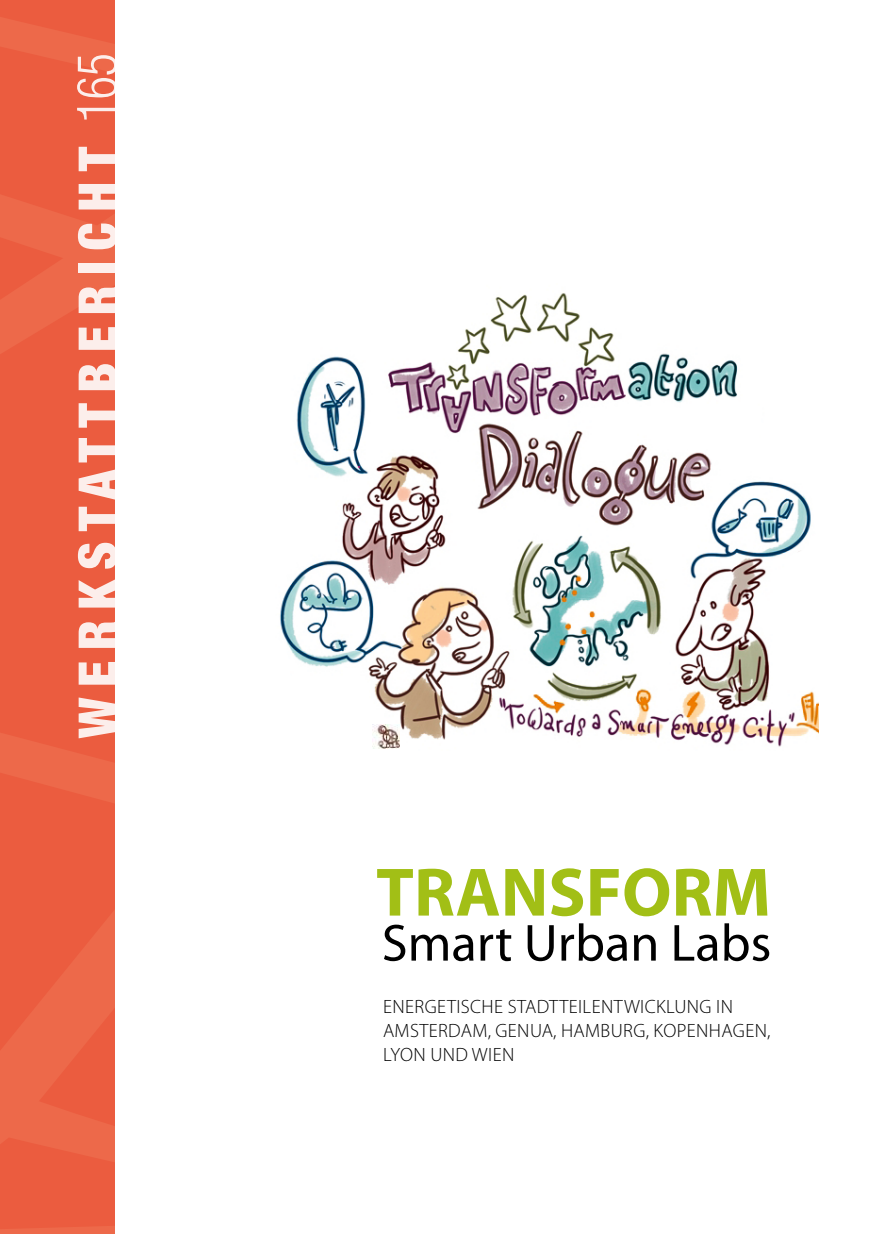
<style>
.page{position:relative;width:872px;height:1234px;background:#fff}
.page>*{position:absolute;margin:0;border:0;box-sizing:border-box;transform-origin:0 0}
.t1{font:700 69px "Myriad Pro";color:#a2bf16}
.t2{font:900 condensed 52.5px "Helvetica Neue LT Std";letter-spacing:.2em;color:#fff}
.t3{font:52.5px "Myriad Pro";color:#000}
.t4{font:300 19.35px/23.7px "Myriad Pro";letter-spacing:.02em;color:#000}
.s1{font-family:"Helvetica";font-weight:300}
</style>
<div class="page">
<svg style="left:0;top:0;width:115px;height:1233px;background:#eb5f41"></svg>
<img style="left:280px;top:293px;width:538px;height:456px">
<img style="left:372px;top:724px;width:28px;height:24px">
<h2 class="t2" style="left:65px;top:738px;width:687px;rotate:-90deg">WERKSTATTBERICHT <span class="s1">165</span></h2>
<h1 class="t1" style="left:376px;top:847px;width:396px">TRANSFORM</h1>
<h2 class="t3" style="left:382px;top:910px;width:391px">Smart Urban Labs</h2>
<p class="t4" style="left:383px;top:994px;width:389px">ENERGETISCHE STADTTEILENTWICKLUNG IN<br>AMSTERDAM, GENUA, HAMBURG, KOPENHAGEN,<br>LYON UND WIEN</p>
</div>
